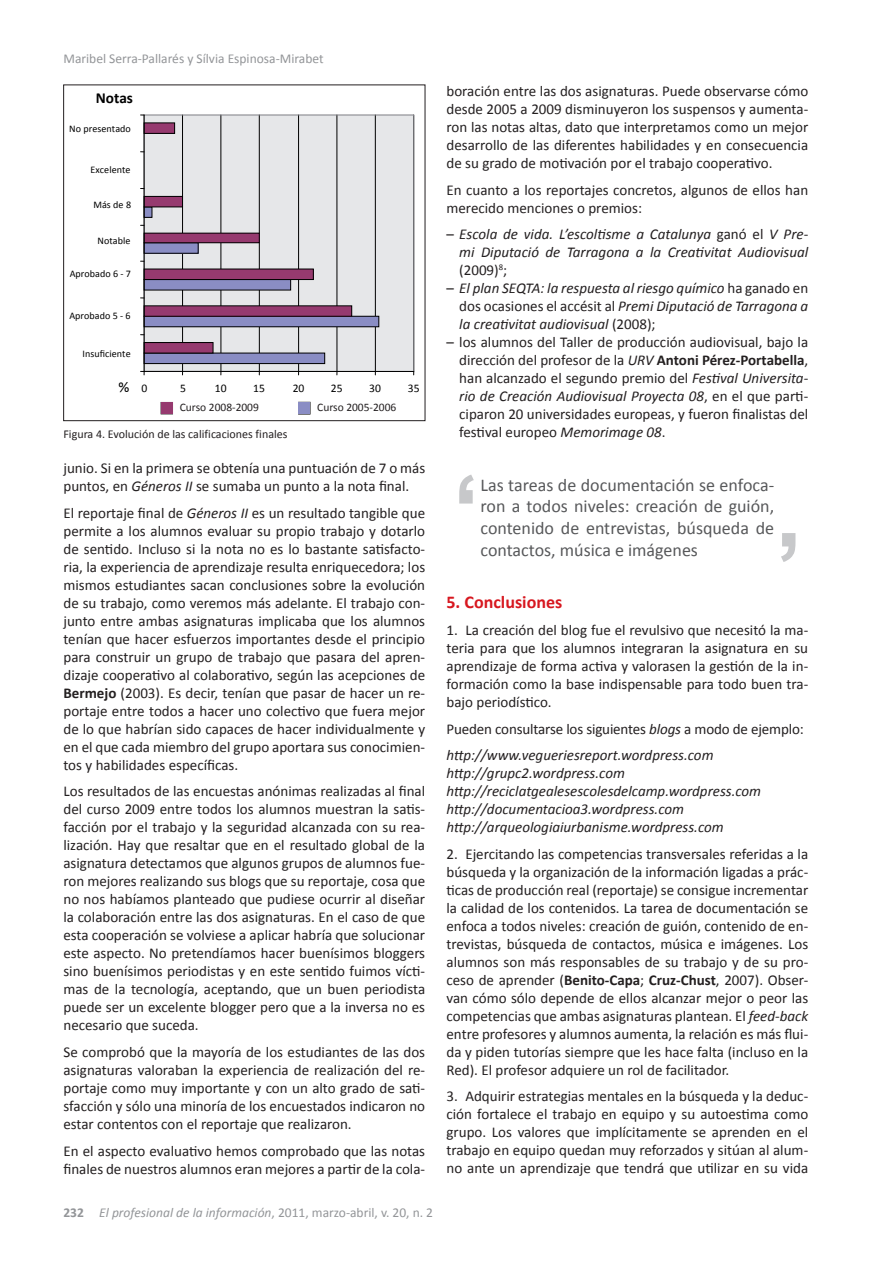
<style>
.page{position:relative;width:893px;height:1263px;background:#fff}
.page>*{position:absolute;margin:0;border:0;box-sizing:border-box;transform-origin:0 0}
.t1{font:18px/21.6px "Calibri";color:#57585a;text-align:justify}
.t2{font:700 18px "Calibri";color:#d7171f}
.t3{font:700 15.3px "Calibri";color:#000}
.t4{font:15.3px "Calibri";color:#000}
.t5{font:15px/18px "Calibri";color:#231f20;text-align:justify}
.t6{font:italic 15px/18px "Calibri";color:#231f20;text-align:justify}
.t7{font:italic 13.5px "Calibri";color:#939598}
.t8{font:13.5px "Calibri";color:#939598}
.t9{font:12px "Calibri";color:#231f20}
.t10{font:11.55px "Calibri";color:#231f20}
.t11{font:11.55px "Calibri";color:#000}
.t12{font:10.05px "Calibri";letter-spacing:.005em;color:#000}
.s1{font-style:italic}
.s2{font-weight:700}
.s3{font-weight:700;font-style:normal}
.s4{font-style:normal}
</style>
<div class="page">
<div style="left:144px;top:115px;width:269px;height:256px;background:#e6e7e9"></div>
<hr style="left:182px;top:115px;width:1px;height:256px;background:#000">
<hr style="left:220px;top:115px;width:1px;height:256px;background:#000">
<hr style="left:259px;top:115px;width:1px;height:256px;background:#000">
<hr style="left:298px;top:115px;width:1px;height:256px;background:#000">
<hr style="left:336px;top:115px;width:1px;height:256px;background:#000">
<hr style="left:375px;top:115px;width:1px;height:256px;background:#000">
<div style="left:143px;top:114px;width:271px;height:258px;border:1px solid #7d7e83"></div>
<div style="left:144px;top:353px;width:180px;height:10px;background:#8a8dc4"></div>
<div style="left:143px;top:352px;width:182px;height:12px;border:1px solid #000"></div>
<div style="left:144px;top:316px;width:234px;height:11px;background:#8a8dc4"></div>
<div style="left:143px;top:316px;width:236px;height:11px;border:1px solid #000"></div>
<div style="left:144px;top:279px;width:146px;height:11px;background:#8a8dc4"></div>
<div style="left:144px;top:243px;width:54px;height:10px;background:#8a8dc4"></div>
<div style="left:143px;top:242px;width:55px;height:12px;border:1px solid #000"></div>
<div style="left:144px;top:207px;width:8px;height:10px;background:#8a8dc4"></div>
<div style="left:143px;top:206px;width:9px;height:12px;border:1px solid #000"></div>
<div style="left:144px;top:342px;width:69px;height:11px;background:#963a6f"></div>
<div style="left:143px;top:342px;width:70px;height:11px;border:1px solid #000"></div>
<div style="left:144px;top:306px;width:207px;height:10px;background:#963a6f"></div>
<div style="left:144px;top:269px;width:169px;height:10px;background:#963a6f"></div>
<div style="left:143px;top:268px;width:171px;height:12px;border:1px solid #000"></div>
<div style="left:144px;top:233px;width:115px;height:10px;background:#963a6f"></div>
<div style="left:143px;top:233px;width:116px;height:10px;border:1px solid #000"></div>
<div style="left:144px;top:196px;width:38px;height:11px;background:#963a6f"></div>
<div style="left:143px;top:196px;width:40px;height:11px;border:1px solid #000"></div>
<div style="left:144px;top:123px;width:30px;height:10px;background:#963a6f"></div>
<div style="left:143px;top:122px;width:32px;height:12px;border:1px solid #000"></div>
<hr style="left:144px;top:371px;width:269px;height:1px;background:#000">
<hr style="left:144px;top:115px;width:1px;height:256px;background:#000">
<div style="left:161px;top:402px;width:11px;height:12px;background:#963a6f"></div>
<div style="left:298px;top:402px;width:12px;height:12px;background:#8a8dc4"></div>
<div style="left:63px;top:85px;width:362px;height:336px;border:1px solid #231f20"></div>
<svg style="left:781px;top:533px;width:14px;height:29px"></svg>
<svg style="left:459px;top:475px;width:14px;height:28px"></svg>
<p class="t8" style="left:63px;top:50px;width:262px">Maribel Serra-Pallarés y Sílvia Espinosa-Mirabet</p>
<p class="t3" style="left:96px;top:88px;width:39px">Notas</p>
<p class="t12" style="left:69px;top:122px;width:63px">No presentado</p>
<p class="t12" style="left:91px;top:163px;width:41px">Excelente</p>
<p class="t12" style="left:93px;top:198px;width:39px">Más de 8</p>
<p class="t12" style="left:97px;top:234px;width:34px">Notable</p>
<p class="t12" style="left:70px;top:267px;width:63px">Aprobado 6 - 7</p>
<p class="t12" style="left:69px;top:309px;width:63px">Aprobado 5 - 6</p>
<p class="t12" style="left:83px;top:347px;width:50px">Insuficiente</p>
<p class="t4" style="left:119px;top:377px;width:12px">%</p>
<p class="t11" style="left:141px;top:380px;width:7px">0</p>
<p class="t11" style="left:180px;top:380px;width:7px">5</p>
<p class="t11" style="left:215px;top:380px;width:13px">10</p>
<p class="t11" style="left:253px;top:380px;width:13px">15</p>
<p class="t11" style="left:292px;top:380px;width:13px">20</p>
<p class="t11" style="left:331px;top:380px;width:13px">25</p>
<p class="t11" style="left:369px;top:380px;width:13px">30</p>
<p class="t11" style="left:407px;top:380px;width:13px">35</p>
<p class="t10" style="left:180px;top:400px;width:81px">Curso 2008-2009</p>
<p class="t10" style="left:317px;top:400px;width:81px">Curso 2005-2006</p>
<p class="t9" style="left:63px;top:426px;width:225px">Figura 4. Evolución de las calificaciones finales</p>
<p class="t5" style="left:63px;top:459px;width:363px">junio. Si en la primera se obtenía una puntuación de 7 o más puntos, en <span class="s1">Géneros II</span> se sumaba un punto a la nota final.</p>
<p class="t5" style="left:63px;top:503px;width:363px">El reportaje final de <span class="s1">Géneros II</span> es un resultado tangible que permite a los alumnos evaluar su propio trabajo y dotarlo de sentido. Incluso si la nota no es lo bastante satisfacto&shy;ria, la experiencia de aprendizaje resulta enriquecedora; los mismos estudiantes sacan conclusiones sobre la evolución de su trabajo, como veremos más adelante. El trabajo con&shy;junto entre ambas asignaturas implicaba que los alumnos tenían que hacer esfuerzos importantes desde el principio para construir un grupo de trabajo que pasara del apren&shy;dizaje cooperativo al colaborativo, según las acepciones de <span class="s2">Bermejo</span> (2003). Es decir, tenían que pasar de hacer un re&shy;portaje entre todos a hacer uno colectivo que fuera mejor de lo que habrían sido capaces de hacer individualmente y en el que cada miembro del grupo aportara sus conocimien&shy;tos y habilidades específicas.</p>
<p class="t5" style="left:63px;top:782px;width:363px">Los resultados de las encuestas anónimas realizadas al final del curso 2009 entre todos los alumnos muestran la satis&shy;facción por el trabajo y la seguridad alcanzada con su rea&shy;lización. Hay que resaltar que en el resultado global de la asignatura detectamos que algunos grupos de alumnos fue&shy;ron mejores realizando sus blogs que su reportaje, cosa que no nos habíamos planteado que pudiese ocurrir al diseñar la colaboración entre las dos asignaturas. En el caso de que esta cooperación se volviese a aplicar habría que solucionar este aspecto. No pretendíamos hacer buenísimos bloggers sino buenísimos periodistas y en este sentido fuimos vícti&shy;mas de la tecnología, aceptando, que un buen periodista puede ser un excelente blogger pero que a la inversa no es necesario que suceda.</p>
<p class="t5" style="left:63px;top:1042px;width:363px">Se comprobó que la mayoría de los estudiantes de las dos asignaturas valoraban la experiencia de realización del re&shy;portaje como muy importante y con un alto grado de sati&shy;sfacción y sólo una minoría de los encuestados indicaron no estar contentos con el reportaje que realizaron.</p>
<p class="t5" style="left:63px;top:1141px;width:363px">En el aspecto evaluativo hemos comprobado que las notas finales de nuestros alumnos eran mejores a partir de la cola-</p>
<p class="t7" style="left:63px;top:1202px;width:371px"><span class="s3">232</span> El profesional de la información<span class="s4">, 2011, marzo-abril, v. 20, n. 2</span></p>
<p class="t5" style="left:446px;top:82px;width:363px">boración entre las dos asignaturas. Puede observarse cómo desde 2005 a 2009 disminuyeron los suspensos y aumenta&shy;ron las notas altas, dato que interpretamos como un mejor desarrollo de las diferentes habilidades y en consecuencia de su grado de motivación por el trabajo cooperativo.</p>
<p class="t5" style="left:446px;top:180px;width:363px">En cuanto a los reportajes concretos, algunos de ellos han merecido menciones o premios:</p>
<p class="t6" style="left:459px;top:224px;width:350px;text-indent:-13px"><span class="s4">–</span> Escola de vida. L’escoltisme a Catalunya <span class="s4">ganó el</span> V Pre&shy;mi Diputació de Tarragona a la Creativitat Audiovisual <span class="s4">(2009)</span><sup>8</sup><span class="s4">;</span></p>
<p class="t6" style="left:459px;top:278px;width:350px;text-indent:-13px"><span class="s4">–</span> El plan SEQTA: la respuesta al riesgo químico <span class="s4">ha ganado en dos ocasiones el accésit al</span> Premi Diputació de Tarragona a la creativitat audiovisual <span class="s4">(2008);</span></p>
<p class="t5" style="left:459px;top:333px;width:350px;text-indent:-13px">– los alumnos del Taller de producción audiovisual, bajo la dirección del profesor de la <span class="s1">URV</span> <span class="s2">Antoni Pérez-Portabella</span>, han alcanzado el segundo premio del <span class="s1">Festival Universita&shy;rio de Creación Audiovisual Proyecta 08</span>, en el que parti&shy;ciparon 20 universidades europeas, y fueron finalistas del festival europeo <span class="s1">Memorimage 08</span>.</p>
<p class="t1" style="left:480px;top:474px;width:295px">Las tareas de documentación se enfoca&shy;ron a todos niveles: creación de guión, contenido de entrevistas, búsqueda de contactos, música e imágenes</p>
<p class="t2" style="left:446px;top:590px;width:117px">5. Conclusiones</p>
<p class="t5" style="left:446px;top:621px;width:363px">1. La creación del blog fue el revulsivo que necesitó la ma&shy;teria para que los alumnos integraran la asignatura en su aprendizaje de forma activa y valorasen la gestión de la in&shy;formación como la base indispensable para todo buen tra&shy;bajo periodístico.</p>
<p class="t5" style="left:446px;top:715px;width:359px;line-height:26.5px">Pueden consultarse los siguientes <span class="s1">blogs</span> a modo de ejemplo: <span class="s1">http://www.vegueriesreport.wordpress.com</span></p>
<p class="t6" style="left:446px;top:763px;width:316px;text-align:left">http://grupc2.wordpress.com http://reciclatgealesescolesdelcamp.wordpress.com http://documentacioa3.wordpress.com http://arqueologiaiurbanisme.wordpress.com</p>
<p class="t5" style="left:446px;top:844px;width:363px">2. Ejercitando las competencias transversales referidas a la búsqueda y la organización de la información ligadas a prác&shy;ticas de producción real (reportaje) se consigue incrementar la calidad de los contenidos. La tarea de documentación se enfoca a todos niveles: creación de guión, contenido de en&shy;trevistas, búsqueda de contactos, música e imágenes. Los alumnos son más responsables de su trabajo y de su pro&shy;ceso de aprender (<span class="s2">Benito-Capa</span>; <span class="s2">Cruz-Chust</span>, 2007). Obser&shy;van cómo sólo depende de ellos alcanzar mejor o peor las competencias que ambas asignaturas plantean. El <span class="s1">feed-back </span>entre profesores y alumnos aumenta, la relación es más flui&shy;da y piden tutorías siempre que les hace falta (incluso en la Red). El profesor adquiere un rol de facilitador.</p>
<p class="t5" style="left:446px;top:1087px;width:363px">3. Adquirir estrategias mentales en la búsqueda y la deduc&shy;ción fortalece el trabajo en equipo y su autoestima como grupo. Los valores que implícitamente se aprenden en el trabajo en equipo quedan muy reforzados y sitúan al alum&shy;no ante un aprendizaje que tendrá que utilizar en su vida</p>
</div>
